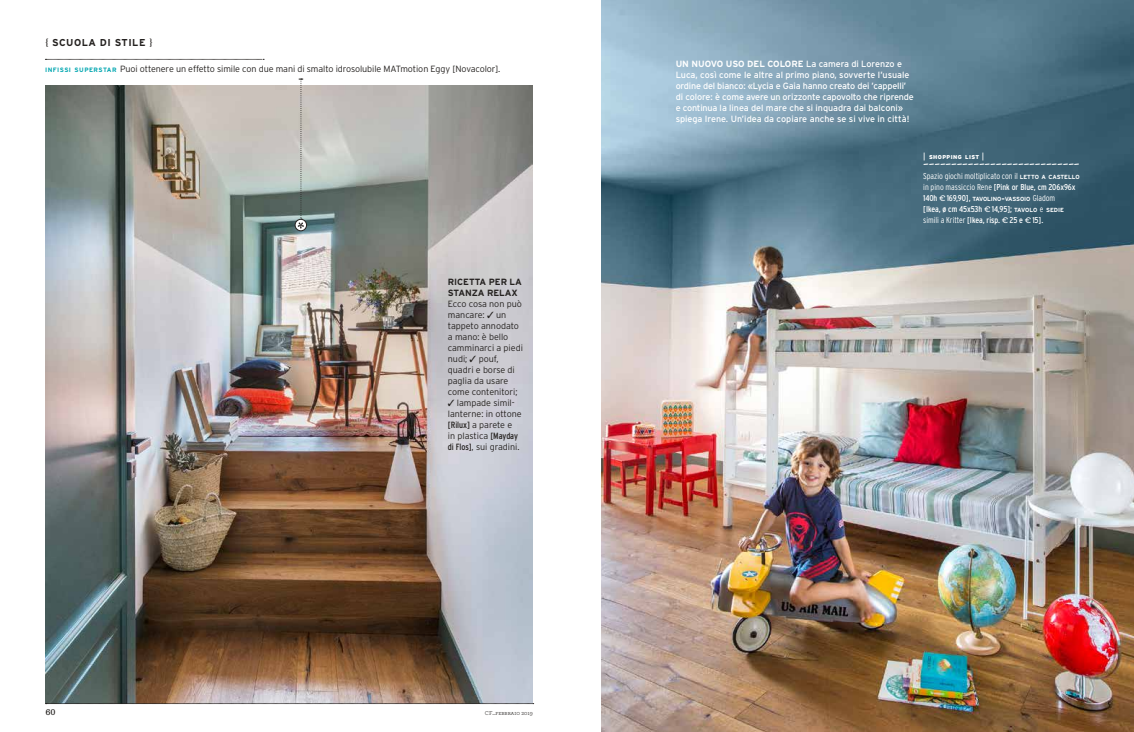
<style>
.page{position:relative;width:1134px;height:732px;background:#fff}
.page>*{position:absolute;margin:0;border:0;box-sizing:border-box;transform-origin:0 0}
.t1{font:18px "Adobe Garamond Pro";color:#fff}
.t2{font:700 10px "Interstate";letter-spacing:.05em;color:#24211f}
.t3{font:300 9px/11px "Interstate";letter-spacing:-.01em;color:#24211f}
.t4{font:9px/11px "Interstate";letter-spacing:-.015em;color:#fff}
.t5{font:700 9px/11px "Interstate";letter-spacing:-.005em;color:#24211f}
.t6{font:300 9px "Clarendon No 1 URW";color:#24211f}
.t7{font:300 8.5px/11px "Interstate Condensed";letter-spacing:-.005em;color:#fff}
.t8{font:8.5px/11px "Interstate Condensed";letter-spacing:-.005em;color:#fff}
.t9{font:6px "Archer";color:#24211f}
.t10{font:700 5.9px "Interstate";letter-spacing:-.02em;color:#fff}
.t11{font:900 5.6px "Interstate";letter-spacing:.07em;color:#fff}
.s1{font-family:"Adobe Garamond Pro"}
.s2{font-weight:700;font-size:6.3px;color:#00a6b0}
.s3{font-family:"Interstate Condensed";font-weight:400}
.s4{font-weight:700}
.s5{font-weight:400;font-size:8px}
.s6{font-family:"Interstate";font-weight:700;font-size:5.9px}
.s7{font-weight:400}
.s8{font-family:"Interstate Condensed";font-weight:400;font-size:8.5px}
.s9{font-family:"Archer";font-weight:500;font-size:11px}
.s10{font-size:8.5px}
.s11{font-family:"Interstate Condensed";font-weight:300;font-size:8.5px}
.s12{font-weight:300}
</style>
<div class="page">
<img style="left:601px;top:0;width:533px;height:731px">
<img style="left:45px;top:85px;width:488px;height:618px">
<svg style="left:295px;top:219px;width:12px;height:12px"></svg>
<div style="left:295px;top:219px;width:12px;height:12px;border:1px solid #24211f;border-radius:50%"></div>
<svg style="left:298px;top:79px;width:6px;height:149px"></svg>
<svg style="left:45px;top:59px;width:219px;height:1px"></svg>
<svg style="left:46px;top:703px;width:488px;height:1px"></svg>
<p class="t2" style="left:45px;top:36px;width:109px"><span class="s1">{</span> SCUOLA DI STILE <span class="s1">}</span></p>
<p class="t3" style="left:45px;top:64px;width:457px"><span class="s2">INFISSI SUPERSTAR</span> Puoi ottenere un effetto simile con due mani di smalto idrosolubile MATmotion Eggy [Novacolor].</p>
<p class="t5" style="left:448px;top:276px;width:75px">RICETTA PER LA<br>STANZA RELAX</p>
<p class="t3" style="left:448px;top:298px;width:76px">Ecco cosa non può mancare: ✓ un tappeto annodato a mano: è bello camminarci a piedi nudi; ✓ pouf, quadri e borse di paglia da usare come contenitori;</p>
<p class="t3" style="left:448px;top:397px;width:75px">✓ lampade simil&shy;lanterne: in ottone <span class="s3">[Rilux]</span> a parete e in plastica <span class="s3">[Mayday di Flos]</span>, sui gradini.</p>
<p class="t6" style="left:45px;top:706px;width:12px">60</p>
<p class="t9" style="left:485px;top:708px;width:50px">CF_febbraio 2019</p>
<p class="t4" style="left:676px;top:58px;width:240px"><span class="s4">UN NUOVO USO DEL COLORE</span> La camera di Lorenzo e Luca, così come le altre al primo piano, sovverte l’usuale ordine del bianco: «Lycia e Gaia hanno creato dei ’cappelli’ di colore: è come avere un orizzonte capovolto che riprende e continua la linea del mare che si inquadra dai balconi» spiega Irene. Un’idea da copiare anche se si vive in città!</p>
<p class="t11" style="left:923px;top:153px;width:63px"><span class="s5">|</span> SHOPPING LIST <span class="s5">|</span></p>
<h1 class="t1" style="left:923px;top:151px;width:158px">----------------------------</h1>
<p class="t7" style="left:923px;top:170px;width:158px">Spazio giochi moltiplicato con il <span class="s6">LETTO A CASTELLO </span>in pino massiccio Rene <span class="s7">[Pink or Blue, cm 206x96x</span></p>
<p class="t10" style="left:923px;top:195px;width:133px"><span class="s8">140h</span> <span class="s9">€</span><span class="s8">169,90],</span> TAVOLINO<span class="s10">-</span>VASSOIO <span class="s11">Gladom</span></p>
<p class="t8" style="left:923px;top:203px;width:142px">[Ikea, ø cm 45x53h <span class="s9">€</span>14,95]; <span class="s6">TAVOLO</span> <span class="s12">e</span> <span class="s6">SEDIE </span><span class="s12">simili a Kritter</span> [Ikea, risp. <span class="s9">€</span>25 e <span class="s9">€</span>15].</p>
</div>
